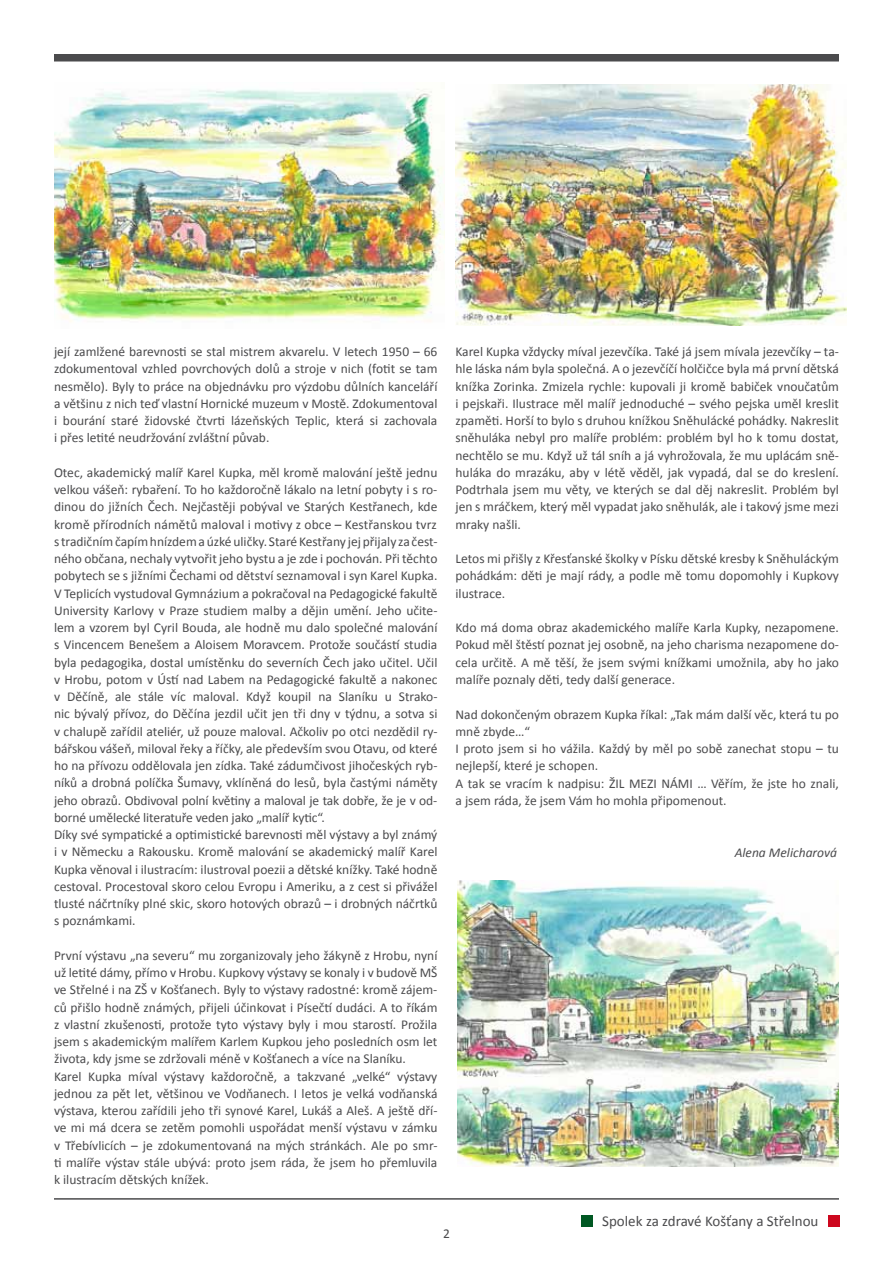
<style>
.page{position:relative;width:893px;height:1263px;background:#fff}
.page>*{position:absolute;margin:0;border:0;box-sizing:border-box;transform-origin:0 0}
.t1{font:15px "Calibri";color:#4b4b4d}
.t2{font:13.5px/17.2px "Calibri";color:#4b4b4d;text-align:justify}
.t3{font:italic 13.5px "Calibri";color:#4b4b4d}
</style>
<div class="page">
<div style="left:581px;top:1215px;width:11px;height:11px;background:#005823"></div>
<div style="left:828px;top:1215px;width:12px;height:11px;background:#cd071e"></div>
<hr style="left:54px;top:1198px;width:785px;height:1px;background:#4b4b4d">
<img style="left:457px;top:880px;width:382px;height:287px">
<div style="left:54px;top:54px;width:785px;height:8px;background:#4b4b4d"></div>
<img style="left:54px;top:89px;width:391px;height:233px">
<img style="left:455px;top:84px;width:391px;height:241px">
<p class="t2" style="left:54px;top:343px;width:385px">její zamlžené barevnosti se stal mistrem akvarelu. V letech 1950 – 66 zdokumentoval vzhled povrchových dolů a stroje v nich (fotit se tam nesmělo). Byly to práce na objednávku pro výzdobu důlních kanceláří a většinu z nich teď vlastní Hornické muzeum v Mostě. Zdokumentoval i bourání staré židovské čtvrti lázeňských Teplic, která si zachovala i přes letité neudržování zvláštní půvab.</p>
<p class="t2" style="left:54px;top:464px;width:385px;text-align:left">Otec, akademický malíř Karel Kupka, měl kromě malování ještě jednu velkou vášeň: rybaření. To ho každoročně lákalo na letní pobyty i s ro&shy;dinou do jižních Čech. Nejčastěji pobýval ve Starých Kestřanech, kde kromě přírodních námětů maloval i motivy z obce – Kestřanskou tvrz s tradičním čapím hnízdem a úzké uličky. Staré Kestřany jej přijaly za čest&shy;ného občana, nechaly vytvořit jeho bystu a je zde i pochován. Při těchto pobytech se s jižními Čechami od dětství seznamoval i syn Karel Kupka.<br>V Teplicích vystudoval Gymnázium a pokračoval na Pedagogické fakultě University Karlovy v Praze studiem malby a dějin umění. Jeho učite&shy;lem a vzorem byl Cyril Bouda, ale hodně mu dalo společné malování s Vincencem Benešem a Aloisem Moravcem. Protože součástí studia byla pedagogika, dostal umístěnku do severních Čech jako učitel. Učil v Hrobu, potom v Ústí nad Labem na Pedagogické fakultě a nakonec v Děčíně, ale stále víc maloval. Když koupil na Slaníku u Strako&shy;nic bývalý přívoz, do Děčína jezdil učit jen tři dny v týdnu, a sotva si v chalupě zařídil ateliér, už pouze maloval. Ačkoliv po otci nezdědil ry&shy;bářskou vášeň, miloval řeky a říčky, ale především svou Otavu, od které ho na přívozu oddělovala jen zídka. Také zádumčivost jihočeských ryb&shy;níků a drobná políčka Šumavy, vklíněná do lesů, byla častými náměty jeho obrazů. Obdivoval polní květiny a maloval je tak dobře, že je v od&shy;borné umělecké literatuře veden jako „malíř kytic“.<br>Díky své sympatické a optimistické barevnosti měl výstavy a byl známý i v Německu a Rakousku. Kromě malování se akademický malíř Karel Kupka věnoval i ilustracím: ilustroval poezii a dětské knížky. Také hodně cestoval. Procestoval skoro celou Evropu i Ameriku, a z cest si přivážel tlusté náčrtníky plné skic, skoro hotových obrazů – i drobných náčrtků s poznámkami.</p>
<p class="t2" style="left:54px;top:947px;width:385px;text-align:left">První výstavu „na severu“ mu zorganizovaly jeho žákyně z Hrobu, nyní už letité dámy, přímo v Hrobu. Kupkovy výstavy se konaly i v budově MŠ ve Střelné i na ZŠ v Košťanech. Byly to výstavy radostné: kromě zájem&shy;ců přišlo hodně známých, přijeli účinkovat i Písečtí dudáci. A to říkám z vlastní zkušenosti, protože tyto výstavy byly i mou starostí. Prožila jsem s akademickým malířem Karlem Kupkou jeho posledních osm let života, kdy jsme se zdržovali méně v Košťanech a více na Slaníku.<br>Karel Kupka míval výstavy každoročně, a takzvané „velké“ výstavy jednou za pět let, většinou ve Vodňanech. I letos je velká vodňanská výstava, kterou zařídili jeho tři synové Karel, Lukáš a Aleš. A ještě dří&shy;ve mi má dcera se zetěm pomohli uspořádat menší výstavu v zámku v Třebívlicích – je zdokumentovaná na mých stránkách. Ale po smr&shy;ti malíře výstav stále ubývá: proto jsem ráda, že jsem ho přemluvila k ilustracím dětských knížek.</p>
<p class="t2" style="left:455px;top:343px;width:385px">Karel Kupka vždycky míval jezevčíka. Také já jsem mívala jezevčíky – ta&shy;hle láska nám byla společná. A o jezevčíčí holčičce byla má první dětská knížka Zorinka. Zmizela rychle: kupovali ji kromě babiček vnoučatům i pejskaři. Ilustrace měl malíř jednoduché – svého pejska uměl kreslit zpaměti. Horší to bylo s druhou knížkou Sněhulácké pohádky. Nakreslit sněhuláka nebyl pro malíře problém: problém byl ho k tomu dostat, nechtělo se mu. Když už tál sníh a já vyhrožovala, že mu uplácám sně&shy;huláka do mrazáku, aby v létě věděl, jak vypadá, dal se do kreslení.<br>Podtrhala jsem mu věty, ve kterých se dal děj nakreslit. Problém byl jen s mráčkem, který měl vypadat jako sněhulák, ale i takový jsme mezi mraky našli.</p>
<p class="t2" style="left:455px;top:550px;width:385px">Letos mi přišly z Křesťanské školky v Písku dětské kresby k Sněhuláckým pohádkám: děti je mají rády, a podle mě tomu dopomohly i Kupkovy ilustrace.</p>
<p class="t2" style="left:455px;top:619px;width:385px">Kdo má doma obraz akademického malíře Karla Kupky, nezapomene.<br>Pokud měl štěstí poznat jej osobně, na jeho charisma nezapomene do&shy;cela určitě. A mě těší, že jsem svými knížkami umožnila, aby ho jako malíře poznaly děti, tedy další generace.</p>
<p class="t2" style="left:455px;top:705px;width:385px;text-align:left">Nad dokončeným obrazem Kupka říkal: „Tak mám další věc, která tu po mně zbyde…“<br>I proto jsem si ho vážila. Každý by měl po sobě zanechat stopu – tu nejlepší, které je schopen.<br>A tak se vracím k nadpisu: ŽIL MEZI NÁMI … Věřím, že jste ho znali, a jsem ráda, že jsem Vám ho mohla připomenout.</p>
<p class="t3" style="left:735px;top:843px;width:104px">Alena Melicharová</p>
<p class="t2" style="left:443px;top:1225px;width:8px">2</p>
<p class="t1" style="left:602px;top:1211px;width:218px">Spolek za zdravé Košťany a Střelnou</p>
</div>
